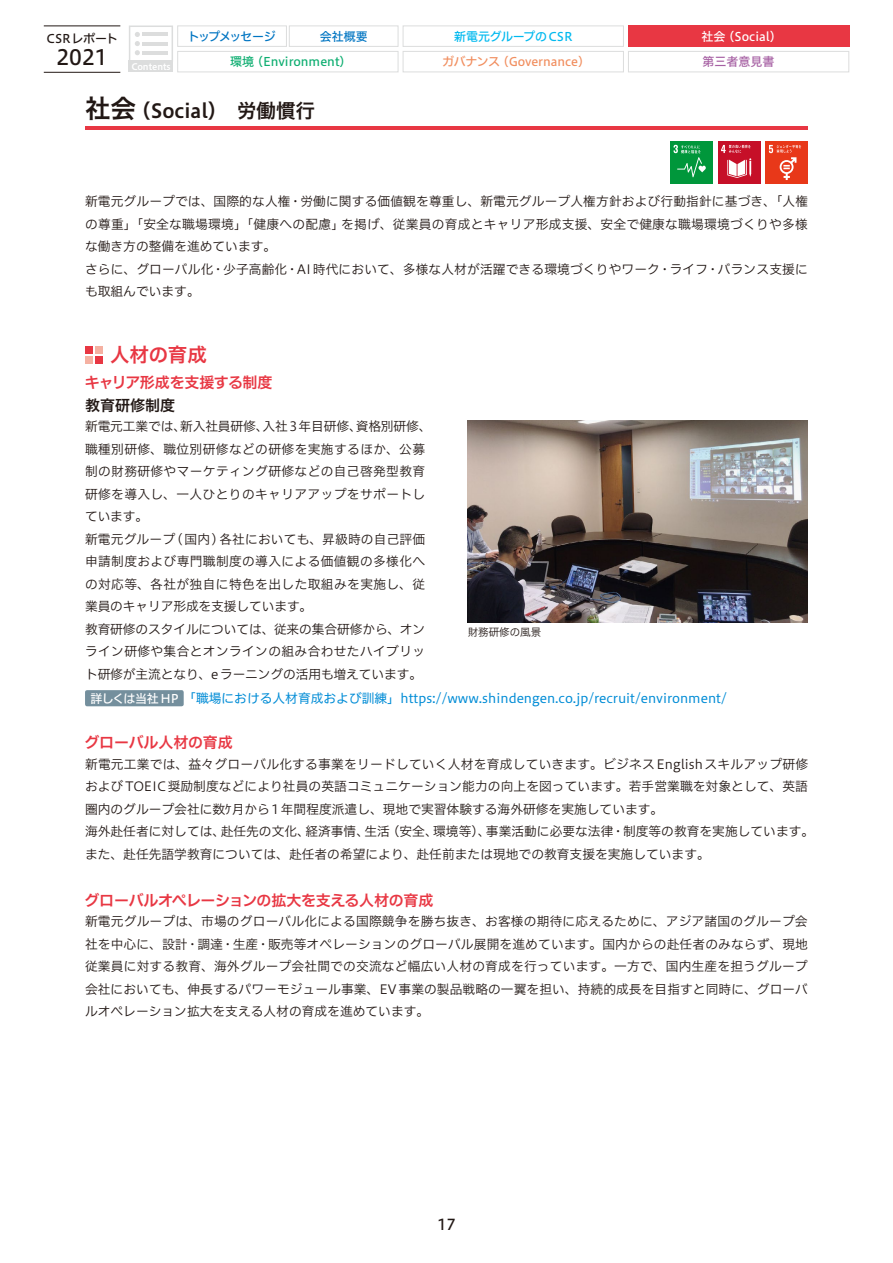
<style>
.page{position:relative;width:893px;height:1263px;background:#fff}
.page>*{position:absolute;margin:0;border:0;box-sizing:border-box;transform-origin:0 0}
.t1{font:21px "Hiragino UD Sans F Std W5";color:#221815}
.t2{font:19.5px "Hiragino UD Sans F Std W6";color:#221815}
.t3{font:19.5px "Hiragino UD Sans F Std W6";letter-spacing:-.005em;color:#e83743}
.t4{font:15px "Hiragino UD Sans F Std W6";letter-spacing:-.02em;color:#e83743}
.t5{font:15px "Hiragino UD Sans F Std W6";color:#221815}
.t6{font:15px "Hiragino UD Sans F Std W5";color:#221815}
.t7{font:12.75px/22.5px "Hiragino UD Sans F Std W3";letter-spacing:.01em;color:#221815}
.t8{font:12.75px "Hiragino UD Sans F Std W4";color:#008cd6}
.t9{font:12px "Hiragino UD Sans F Std W5";letter-spacing:-.01em;color:#f18f60}
.t10{font:12px "Hiragino UD Sans F Std W5";color:#0eae71}
.t11{font:12px "Hiragino UD Sans F Std W5";letter-spacing:-.005em;color:#00b9ef}
.t12{font:12px "Hiragino UD Sans F Std W5";color:#fff}
.t13{font:12px "Hiragino UD Sans F Std W5";letter-spacing:-.095em;color:#0075c2}
.t14{font:12px "Hiragino UD Sans F Std W5";color:#221815}
.t15{font:12px "Hiragino UD Sans F Std W5";color:#a660a3}
.t16{font:12px "Hiragino UD Sans F Std W5";letter-spacing:-.06em;color:#0075c2}
.t17{font:10.5px "Hiragino UD Sans F Std W3";color:#221815}
.t18{font:9px "Hiragino UD Sans F Std W6";color:#fff}
.s1{font-size:25.5px}
.s2{font-family:"Hiragino UD Sans F Std W5";font-size:12px;color:#fff}
</style>
<div class="page">
<hr style="left:85px;top:126px;width:723px;height:4px;background:#e83743">
<div style="left:129px;top:26px;width:44px;height:36px;border:2px solid #dcdddd"></div>
<div style="left:129px;top:61px;width:44px;height:11px;background:#dcdddd"></div>
<hr style="left:142px;top:33px;width:25px;height:3px;background:#dcdddd">
<hr style="left:142px;top:42px;width:25px;height:3px;background:#dcdddd">
<svg style="left:135px;top:32px;width:5px;height:23px"></svg>
<hr style="left:142px;top:51px;width:25px;height:3px;background:#dcdddd">
<div style="left:177px;top:26px;width:110px;height:21px;border:1px solid #dcdddd"></div>
<div style="left:289px;top:26px;width:109px;height:21px;border:1px solid #dcdddd"></div>
<div style="left:403px;top:26px;width:221px;height:21px;border:1px solid #dcdddd"></div>
<div style="left:628px;top:26px;width:221px;height:21px;background:#e83743"></div>
<hr style="left:44px;top:72px;width:76px;height:1px;background:#221815">
<hr style="left:44px;top:26px;width:76px;height:1px;background:#221815">
<div style="left:85px;top:346px;width:8px;height:7px;background:#e83743"></div>
<div style="left:85px;top:356px;width:8px;height:8px;background:#f5b1a2"></div>
<div style="left:95px;top:346px;width:8px;height:7px;background:#f5b1a2"></div>
<div style="left:95px;top:356px;width:8px;height:8px;background:#e83743"></div>
<div style="left:670px;top:141px;width:43px;height:43px;background:#00973b"></div>
<svg style="left:673px;top:145px;width:33px;height:32px"></svg>
<div style="left:718px;top:141px;width:42px;height:43px;background:#c60f28"></div>
<svg style="left:721px;top:145px;width:30px;height:33px"></svg>
<div style="left:765px;top:141px;width:43px;height:43px;background:#e83819"></div>
<svg style="left:769px;top:145px;width:32px;height:35px"></svg>
<img style="left:468px;top:420px;width:340px;height:203px">
<div style="left:85px;top:690px;width:99px;height:16px;background:#748f9d;border-radius:2px"></div>
<div style="left:628px;top:51px;width:221px;height:21px;border:1px solid #dcdddd"></div>
<div style="left:403px;top:51px;width:221px;height:21px;border:1px solid #dcdddd"></div>
<div style="left:177px;top:51px;width:221px;height:21px;border:1px solid #dcdddd"></div>
<p class="t14" style="left:47px;top:29px;width:73px">CSRレポート</p>
<p class="t13" style="left:187px;top:27px;width:90px">トップメッセージ</p>
<p class="t16" style="left:320px;top:27px;width:49px">会社概要</p>
<p class="t11" style="left:454px;top:27px;width:120px">新電元グループのCSR</p>
<p class="t12" style="left:701px;top:27px;width:82px">社会（Social）</p>
<h1 class="t1" style="left:57px;top:41px;width:53px">2021</h1>
<p class="t10" style="left:230px;top:53px;width:123px">環境（Environment）</p>
<p class="t9" style="left:442px;top:53px;width:150px">ガバナンス（Governance）</p>
<p class="t15" style="left:703px;top:53px;width:73px">第三者意見書</p>
<p class="t18" style="left:131px;top:60px;width:41px">Contents</p>
<h2 class="t2" style="left:85px;top:96px;width:231px"><span class="s1">社会</span>（Social）　労働慣行</h2>
<p class="t7" style="left:85px;top:190px;width:725px">新電元グループでは、国際的な人権・労働に関する価値観を尊重し、新電元グループ人権方針および行動指針に基づき、「人権の尊重」「安全な職場環境」「健康への配慮」を掲げ、従業員の育成とキャリア形成支援、安全で健康な職場環境づくりや多様な働き方の整備を進めています。<br>さらに、グローバル化・少子高齢化・AI時代において、多様な人材が活躍できる環境づくりやワーク・ライフ・バランス支援にも取組んでいます。</p>
<h2 class="t3" style="left:110px;top:340px;width:98px">人材の育成</h2>
<p class="t4" style="left:85px;top:371px;width:189px">キャリア形成を支援する制度</p>
<p class="t5" style="left:85px;top:394px;width:91px">教育研修制度</p>
<p class="t7" style="left:85px;top:414px;width:348px">新電元工業では、新入社員研修、入社3年目研修、資格別研修、職種別研修、職位別研修などの研修を実施するほか、公募制の財務研修やマーケティング研修などの自己啓発型教育研修を導入し、一人ひとりのキャリアアップをサポートしています。<br>新電元グループ(国内)各社においても、昇級時の自己評価申請制度および専門職制度の導入による価値観の多様化への対応等、各社が独自に特色を出した取組みを実施し、従業員のキャリア形成を支援しています。<br>教育研修のスタイルについては、従来の集合研修から、オンライン研修や集合とオンラインの組み合わせたハイブリット研修が主流となり、eラーニングの活用も増えています。</p>
<p class="t17" style="left:468px;top:625px;width:75px">財務研修の風景</p>
<p class="t8" style="left:90px;top:689px;width:638px"><span class="s2">詳しくは当社HP</span> 「職場における人材育成および訓練」https://www.shindengen.co.jp/recruit/environment/</p>
<p class="t4" style="left:85px;top:731px;width:150px">グローバル人材の育成</p>
<p class="t7" style="left:85px;top:752px;width:731px">新電元工業では、益々グローバル化する事業をリードしていく人材を育成していきます。ビジネスEnglishスキルアップ研修およびTOEIC奨励制度などにより社員の英語コミュニケーション能力の向上を図っています。若手営業職を対象として、英語圏内のグループ会社に数ｹ月から1年間程度派遣し、現地で実習体験する海外研修を実施しています。<br>海外赴任者に対しては、赴任先の文化、経済事情、生活（安全、環境等）、事業活動に必要な法律・制度等の教育を実施しています。また、赴任先語学教育については、赴任者の希望により、赴任前または現地での教育支援を実施しています。</p>
<p class="t4" style="left:85px;top:889px;width:350px">グローバルオペレーションの拡大を支える人材の育成</p>
<p class="t7" style="left:85px;top:910px;width:724px;text-align:justify">新電元グループは、市場のグローバル化による国際競争を勝ち抜き、お客様の期待に応えるために、アジア諸国のグループ会社を中心に、設計・調達・生産・販売等オペレーションのグローバル展開を進めています。国内からの赴任者のみならず、現地従業員に対する教育、海外グループ会社間での交流など幅広い人材の育成を行っています。一方で、国内生産を担うグループ会社においても、伸長するパワーモジュール事業、EV事業の製品戦略の一翼を担い、持続的成長を目指すと同時に、グローバルオペレーション拡大を支える人材の育成を進めています。</p>
<p class="t6" style="left:437px;top:1213px;width:20px">17</p>
</div>
